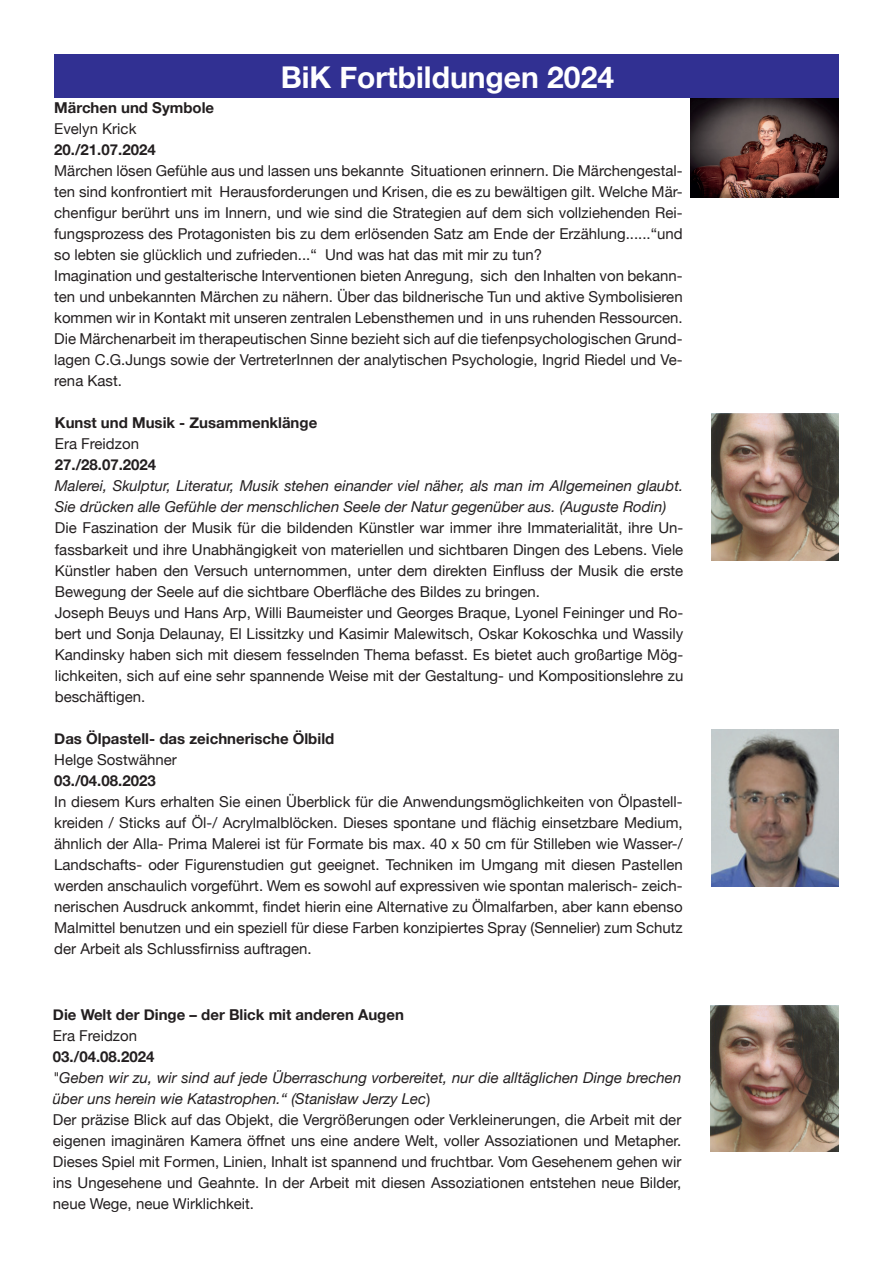
<style>
.page{position:relative;width:893px;height:1263px;background:#fff}
.page>*{position:absolute;margin:0;border:0;box-sizing:border-box;transform-origin:0 0}
.t1{font:700 30px "Helvetica Neue";color:#fff}
.t2{font:15px/21px "Helvetica Neue";color:#231f20}
.t3{font:700 15px "Helvetica Neue";color:#231f20}
.t4{font:italic 15px/21px "Helvetica Neue";color:#231f20}
.s1{font-style:italic}
</style>
<div class="page">
<div style="left:54px;top:54px;width:785px;height:44px;background:#313092"></div>
<img style="left:690px;top:98px;width:149px;height:100px">
<img style="left:711px;top:1005px;width:127px;height:147px">
<img style="left:711px;top:414px;width:128px;height:146px">
<img style="left:711px;top:729px;width:128px;height:158px">
<h1 class="t1" style="left:281px;top:54px;width:335px">BiK Fortbildungen 2024</h1>
<p class="t3" style="left:54px;top:96px;width:162px">Märchen und Symbole</p>
<p class="t2" style="left:54px;top:119px;width:84px">Evelyn Krick</p>
<p class="t3" style="left:54px;top:138px;width:103px">20./21.07.2024</p>
<p class="t2" style="left:54px;top:161px;width:630px">Märchen lösen Gefühle aus und lassen uns bekannte Situationen erinnern. Die Märchengestal&shy;ten sind konfrontiert mit Herausforderungen und Krisen, die es zu bewältigen gilt. Welche Mär&shy;chenfigur berührt uns im Innern, und wie sind die Strategien auf dem sich vollziehenden Rei&shy;fungsprozess des Protagonisten bis zu dem erlösenden Satz am Ende der Erzählung......“und so lebten sie glücklich und zufrieden...“ Und was hat das mit mir zu tun?<br>Imagination und gestalterische Interventionen bieten Anregung, sich den Inhalten von bekann&shy;ten und unbekannten Märchen zu nähern. Über das bildnerische Tun und aktive Symbolisieren kommen wir in Kontakt mit unseren zentralen Lebensthemen und in uns ruhenden Ressourcen.<br>Die Märchenarbeit im therapeutischen Sinne bezieht sich auf die tiefenpsychologischen Grund&shy;lagen C.G.Jungs sowie der VertreterInnen der analytischen Psychologie, Ingrid Riedel und Ve&shy;rena Kast.</p>
<p class="t3" style="left:55px;top:411px;width:264px">Kunst und Musik - Zusammenklänge</p>
<p class="t2" style="left:55px;top:434px;width:86px">Era Freidzon</p>
<p class="t3" style="left:55px;top:453px;width:103px">27./28.07.2024</p>
<p class="t4" style="left:55px;top:476px;width:630px">Malerei, Skulptur, Literatur, Musik stehen einander viel näher, als man im Allgemeinen glaubt.<br>Sie drücken alle Gefühle der menschlichen Seele der Natur gegenüber aus. (Auguste Rodin)</p>
<p class="t2" style="left:55px;top:518px;width:630px">Die Faszination der Musik für die bildenden Künstler war immer ihre Immaterialität, ihre Un&shy;fassbarkeit und ihre Unabhängigkeit von materiellen und sichtbaren Dingen des Lebens. Viele Künstler haben den Versuch unternommen, unter dem direkten Einfluss der Musik die erste Bewegung der Seele auf die sichtbare Oberfläche des Bildes zu bringen.<br>Joseph Beuys und Hans Arp, Willi Baumeister und Georges Braque, Lyonel Feininger und Ro&shy;bert und Sonja Delaunay, El Lissitzky und Kasimir Malewitsch, Oskar Kokoschka und Wassily Kandinsky haben sich mit diesem fesselnden Thema befasst. Es bietet auch großartige Mög&shy;lichkeiten, sich auf eine sehr spannende Weise mit der Gestaltung- und Kompositionslehre zu beschäftigen.</p>
<p class="t3" style="left:54px;top:727px;width:282px">Das Ölpastell- das zeichnerische Ölbild</p>
<p class="t2" style="left:54px;top:750px;width:124px">Helge Sostwähner</p>
<p class="t3" style="left:54px;top:769px;width:103px">03./04.08.2023</p>
<p class="t2" style="left:54px;top:792px;width:630px;text-align:justify">In diesem Kurs erhalten Sie einen Überblick für die Anwendungsmöglichkeiten von Ölpastell&shy;kreiden / Sticks auf Öl-/ Acrylmalblöcken. Dieses spontane und flächig einsetzbare Medium, ähnlich der Alla- Prima Malerei ist für Formate bis max. 40 x 50 cm für Stilleben wie Wasser-/ Landschafts- oder Figurenstudien gut geeignet. Techniken im Umgang mit diesen Pastellen werden anschaulich vorgeführt. Wem es sowohl auf expressiven wie spontan malerisch- zeich&shy;nerischen Ausdruck ankommt, findet hierin eine Alternative zu Ölmalfarben, aber kann ebenso Malmittel benutzen und ein speziell für diese Farben konzipiertes Spray (Sennelier) zum Schutz der Arbeit als Schlussfirniss auftragen.</p>
<p class="t3" style="left:53px;top:1003px;width:353px">Die Welt der Dinge – der Blick mit anderen Augen</p>
<p class="t2" style="left:53px;top:1026px;width:86px">Era Freidzon</p>
<p class="t3" style="left:53px;top:1045px;width:103px">03./04.08.2024</p>
<p class="t2" style="left:53px;top:1068px;width:630px"><span class="s1">"Geben wir zu, wir sind auf jede Überraschung vorbereitet, nur die alltäglichen Dinge brechen über uns herein wie Katastrophen.“ (Stanisław Jerzy Lec</span>)<br>Der präzise Blick auf das Objekt, die Vergrößerungen oder Verkleinerungen, die Arbeit mit der eigenen imaginären Kamera öffnet uns eine andere Welt, voller Assoziationen und Metapher.<br>Dieses Spiel mit Formen, Linien, Inhalt ist spannend und fruchtbar. Vom Gesehenem gehen wir ins Ungesehene und Geahnte. In der Arbeit mit diesen Assoziationen entstehen neue Bilder, neue Wege, neue Wirklichkeit.</p>
</div>
